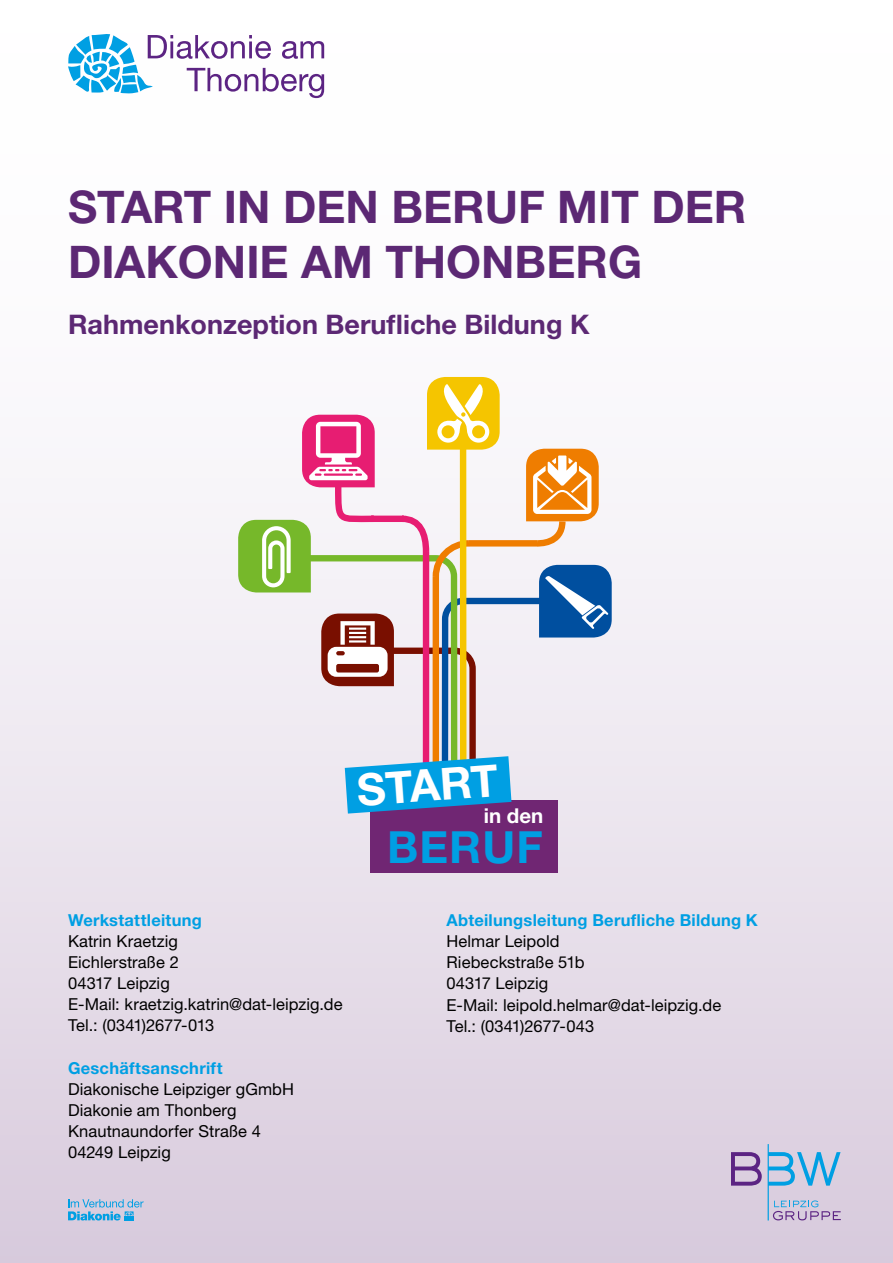
<style>
.page{position:relative;width:893px;height:1263px;background:#fff}
.page>*{position:absolute;margin:0;border:0;box-sizing:border-box;transform-origin:0 0}
.t1{font:700 45px/54px "Helvetica Neue LT Std";color:#5c2874}
.t2{font:700 44.4px "Helvetica Neue LT Std";color:#fff}
.t3{font:700 44.4px "Helvetica Neue LT Std";letter-spacing:.025em;color:#009fe3}
.t4{font:700 27px "Helvetica Neue LT Std";color:#5c2874}
.t5{font:700 20.55px "Helvetica Neue LT Std";color:#fff}
.t6{font:16.5px/21px "Helvetica Neue LT Std";letter-spacing:.005em;color:#000}
.t7{font:700 16.5px "Helvetica Neue LT Std";letter-spacing:.015em;color:#009fe3}
</style>
<div class="page">
<div style="left:0;top:0;width:893px;height:1263px;background:linear-gradient(to bottom,#fff,#dcd0e0)"></div>
<svg style="left:68px;top:34px;width:256px;height:64px"></svg>
<svg style="left:68px;top:1199px;width:76px;height:21px"></svg>
<svg style="left:731px;top:1152px;width:31px;height:33px"></svg>
<svg style="left:768px;top:1144px;width:73px;height:76px"></svg>
<div style="left:370px;top:800px;width:187px;height:73px;background:#702673"></div>
<svg style="left:238px;top:377px;width:374px;height:436px"></svg>
<h1 class="t1" style="left:68px;top:179px;width:680px">START IN DEN BERUF MIT DER<br>DIAKONIE AM THONBERG</h1>
<h3 class="t4" style="left:68px;top:308px;width:523px">Rahmenkonzeption Berufliche Bildung K</h3>
<h2 class="t2" style="left:355px;top:763px;width:143px;rotate:-4deg">START</h2>
<h2 class="t3" style="left:387px;top:820px;width:157px">BERUF</h2>
<p class="t5" style="left:484px;top:803px;width:61px">in den</p>
<p class="t7" style="left:68px;top:910px;width:135px">Werkstattleitung</p>
<p class="t6" style="left:68px;top:931px;width:276px">Katrin Kraetzig<br>Eichlerstraße 2<br>04317 Leipzig<br>E-Mail: kraetzig.katrin@dat-leipzig.de<br>Tel.: (0341)2677-013</p>
<p class="t7" style="left:68px;top:1057px;width:156px">Geschäftsanschrift</p>
<p class="t6" style="left:68px;top:1078px;width:228px">Diakonische Leipziger gGmbH<br>Diakonie am Thonberg<br>Knautnaundorfer Straße 4<br>04249 Leipzig</p>
<p class="t7" style="left:446px;top:910px;width:313px">Abteilungsleitung Berufliche Bildung K</p>
<p class="t6" style="left:446px;top:931px;width:276px">Helmar Leipold<br>Riebeckstraße 51b<br>04317 Leipzig<br>E-Mail: leipold.helmar@dat-leipzig.de<br>Tel.: (0341)2677-043</p>
</div>
